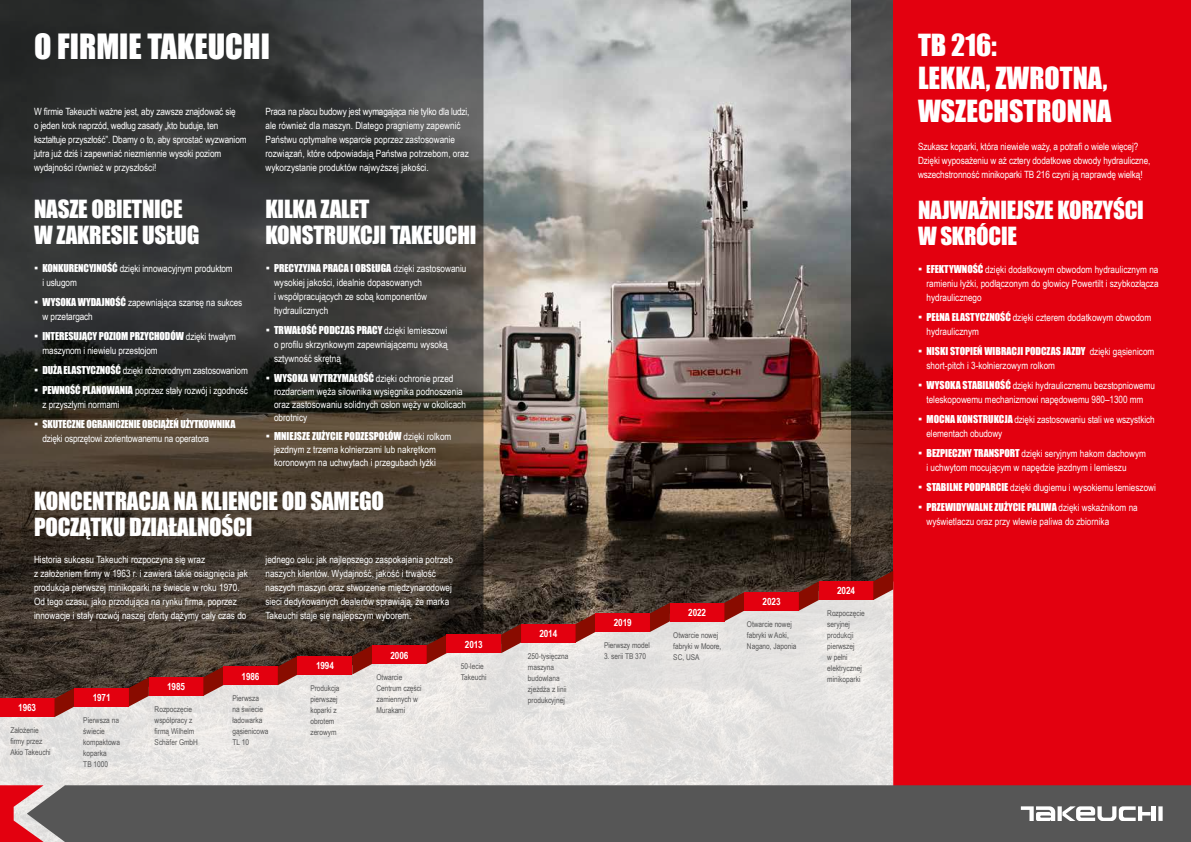
<style>
.page{position:relative;width:1191px;height:842px;background:#fff}
.page>*{position:absolute;margin:0;border:0;box-sizing:border-box;transform-origin:0 0}
.t1{font:32px "Impact";color:#fff}
.t2{font:28px/33px "Impact";color:#fff}
.t3{font:23px/26px "Impact";letter-spacing:-.01em;color:#fff}
.t4{font:10px/14px "Arial Narrow";color:#fff}
.t5{font:10px "Impact";color:#fff}
.t6{font:700 10px "Arial Narrow";letter-spacing:-.01em;color:#fff}
.t7{font:8px/11px "Arial Narrow";color:#565656}
.s1{font-size:12px}
.s2{font-family:"Arial Narrow"}
.s3{font-family:"Impact";font-size:12px}
.s4{font-family:"Impact"}
</style>
<div class="page">
<img style="left:483px;top:0;width:368px;height:581px">
<svg style="left:0;top:0;width:483px;height:581px;background:#3b3834"></svg>
<svg style="left:851px;top:0;width:42px;height:581px;background:#3e3c39"></svg>
<div style="left:893px;top:0;width:298px;height:806px;background:#e3000f"></div>
<svg style="left:0;top:581px;width:893px;height:204px;background:#b3afaa"></svg>
<div style="left:521px;top:624px;width:54px;height:19px;background:#e3000f"></div>
<svg style="left:575px;top:613px;width:20px;height:29px"></svg>
<div style="left:595px;top:613px;width:55px;height:19px;background:#e3000f"></div>
<svg style="left:650px;top:603px;width:20px;height:29px"></svg>
<div style="left:0;top:699px;width:54px;height:18px;background:#e3000f"></div>
<svg style="left:54px;top:688px;width:20px;height:29px"></svg>
<div style="left:74px;top:688px;width:55px;height:18px;background:#e3000f"></div>
<svg style="left:129px;top:677px;width:20px;height:29px"></svg>
<div style="left:149px;top:677px;width:54px;height:19px;background:#e3000f"></div>
<svg style="left:203px;top:667px;width:20px;height:29px"></svg>
<div style="left:223px;top:667px;width:55px;height:18px;background:#e3000f"></div>
<svg style="left:278px;top:656px;width:20px;height:29px"></svg>
<div style="left:298px;top:656px;width:54px;height:18px;background:#e3000f"></div>
<svg style="left:352px;top:645px;width:20px;height:29px"></svg>
<div style="left:372px;top:645px;width:55px;height:19px;background:#e3000f"></div>
<svg style="left:427px;top:635px;width:19px;height:29px"></svg>
<div style="left:446px;top:635px;width:55px;height:18px;background:#e3000f"></div>
<svg style="left:501px;top:624px;width:20px;height:29px"></svg>
<div style="left:670px;top:603px;width:54px;height:18px;background:#e3000f"></div>
<svg style="left:724px;top:592px;width:20px;height:29px"></svg>
<div style="left:744px;top:592px;width:55px;height:19px;background:#e3000f"></div>
<svg style="left:799px;top:581px;width:20px;height:30px"></svg>
<div style="left:819px;top:581px;width:54px;height:19px;background:#e3000f"></div>
<svg style="left:873px;top:571px;width:20px;height:29px"></svg>
<svg style="left:0;top:785px;width:27px;height:57px;background:#e32f3b"></svg>
<div style="left:27px;top:785px;width:1164px;height:57px;background:#565656"></div>
<svg style="left:1158px;top:806px;width:4px;height:15px"></svg>
<hr style="left:1151px;top:806px;width:4px;height:15px;background:#fff">
<svg style="left:1057px;top:806px;width:4px;height:15px"></svg>
<svg style="left:1062px;top:806px;width:88px;height:15px"></svg>
<svg style="left:1020px;top:806px;width:35px;height:15px"></svg>
<h1 class="t1" style="left:34px;top:22px;width:237px">O FIRMIE TAKEUCHI</h1>
<p class="t4" style="left:34px;top:104px;width:214px">W firmie Takeuchi ważne jest, aby zawsze znajdować się<br>o jeden krok naprzód, według zasady „kto buduje, ten kształtuje przyszłość”. Dbamy o to, aby sprostać wyzwaniom jutra już dziś i zapewniać niezmiennie wysoki poziom wydajności również w przyszłości!</p>
<p class="t4" style="left:265px;top:104px;width:205px">Praca na placu budowy jest wymagająca nie tylko dla ludzi, ale również dla maszyn. Dlatego pragniemy zapewnić Państwu optymalne wsparcie poprzez zastosowanie rozwiązań, które odpowiadają Państwa potrzebom, oraz wykorzystanie produktów najwyższej jakości.</p>
<h3 class="t3" style="left:265px;top:195px;width:212px">KILKA ZALET<br>KONSTRUKCJI TAKEUCHI</h3>
<p class="t5" style="left:266px;top:260px;width:202px"><span class="s1">▪</span> PRECYZYJNA PRACA I OBSŁUGA <span class="s2">dzięki zastosowaniu</span></p>
<p class="t4" style="left:274px;top:275px;width:155px">wysokiej jakości, idealnie dopasowanych<br>i współpracujących ze sobą komponentów hydraulicznych</p>
<p class="t5" style="left:266px;top:322px;width:183px"><span class="s1">▪</span> TRWAŁOŚĆ PODCZAS PRACY <span class="s2">dzięki lemieszowi</span></p>
<p class="t4" style="left:274px;top:337px;width:175px">o profilu skrzynkowym zapewniającemu wysoką sztywność skrętną</p>
<p class="t4" style="left:274px;top:371px;width:193px;line-height:13px;text-indent:-8px"><span class="s3">▪</span> <span class="s4">WYSOKA WYTRZYMAŁOŚĆ</span> dzięki ochronie przed rozdarciem węża siłownika wysięgnika podnoszenia oraz zastosowaniu solidnych osłon węży w okolicach obrotnicy</p>
<p class="t5" style="left:266px;top:428px;width:187px"><span class="s1">▪</span> MNIEJSZE ZUŻYCIE PODZESPOŁÓW <span class="s2">dzięki rolkom</span></p>
<p class="t4" style="left:274px;top:442px;width:163px;line-height:13px">jezdnym z trzema kołnierzami lub nakrętkom koronowym na uchwytach i przegubach łyżki</p>
<h3 class="t3" style="left:34px;top:195px;width:167px">NASZE OBIETNICE<br>W ZAKRESIE USŁUG</h3>
<p class="t4" style="left:43px;top:261px;width:192px;text-indent:-8px"><span class="s3">▪</span> <span class="s4">KONKURENCYJNOŚĆ</span> dzięki innowacyjnym produktom i usługom</p>
<p class="t4" style="left:43px;top:295px;width:201px;text-indent:-8px"><span class="s3">▪</span> <span class="s4">WYSOKA WYDAJNOŚĆ</span> zapewniająca szansę na sukces w przetargach</p>
<p class="t5" style="left:34px;top:328px;width:203px"><span class="s1">▪</span> INTERESUJĄCY POZIOM PRZYCHODÓW <span class="s2">dzięki trwałym</span></p>
<p class="t4" style="left:43px;top:343px;width:117px">maszynom i niewielu przestojom</p>
<p class="t4" style="left:34px;top:363px;width:215px"><span class="s3">▪</span> <span class="s4">DUŻA ELASTYCZNOŚĆ</span> dzięki różnorodnym zastosowaniom</p>
<p class="t4" style="left:43px;top:383px;width:207px;text-indent:-8px"><span class="s3">▪</span> <span class="s4">PEWNOŚĆ PLANOWANIA</span> poprzez stały rozwój i zgodność z przyszłymi normami</p>
<p class="t5" style="left:34px;top:416px;width:203px"><span class="s1">▪</span> SKUTECZNE OGRANICZENIE OBCIĄŻEŃ UŻYTKOWNIKA</p>
<p class="t4" style="left:43px;top:431px;width:168px">dzięki osprzętowi zorientowanemu na operatora</p>
<h3 class="t3" style="left:34px;top:487px;width:351px">KONCENTRACJA NA KLIENCIE OD SAMEGO<br>POCZĄTKU DZIAŁALNOŚCI</h3>
<p class="t4" style="left:34px;top:552px;width:215px">Historia sukcesu Takeuchi rozpoczyna się wraz<br>z założeniem firmy w 1963 r. i zawiera takie osiągnięcia jak produkcja pierwszej minikoparki na świecie w roku 1970.<br>Od tego czasu, jako przodująca na rynku firma, poprzez innowacje i stały rozwój naszej oferty dążymy cały czas do</p>
<p class="t4" style="left:265px;top:552px;width:189px">jednego celu: jak najlepszego zaspokajania potrzeb naszych klientów. Wydajność, jakość i trwałość naszych maszyn oraz stworzenie międzynarodowej sieci dedykowanych dealerów sprawiają, że marka Takeuchi staje się najlepszym wyborem.</p>
<p class="t6" style="left:316px;top:658px;width:19px">1994</p>
<p class="t6" style="left:390px;top:647px;width:19px">2006</p>
<p class="t6" style="left:241px;top:668px;width:19px">1986</p>
<p class="t7" style="left:10px;top:725px;width:42px">Założenie firmy przez<br>Akio Takeuchi</p>
<p class="t7" style="left:83px;top:714px;width:38px">Pierwsza na świecie kompaktowa koparka<br>TB 1000</p>
<p class="t7" style="left:155px;top:703px;width:45px">Rozpoczęcie współpracy z firmą Wilhelm<br>Schäfer GmbH</p>
<p class="t7" style="left:232px;top:693px;width:38px">Pierwsza<br>na świecie ładowarka gąsienicowa<br>TL 10</p>
<p class="t7" style="left:310px;top:682px;width:31px">Produkcja pierwszej koparki z obrotem zerowym</p>
<p class="t7" style="left:376px;top:671px;width:47px">Otwarcie<br>Centrum części zamiennych w<br>Murakami</p>
<p class="t6" style="left:167px;top:679px;width:19px">1985</p>
<p class="t6" style="left:93px;top:690px;width:19px">1971</p>
<p class="t6" style="left:18px;top:700px;width:19px">1963</p>
<p class="t6" style="left:465px;top:636px;width:19px">2013</p>
<p class="t6" style="left:539px;top:626px;width:19px">2014</p>
<p class="t7" style="left:461px;top:661px;width:27px">50-lecie<br>Takeuchi</p>
<p class="t7" style="left:528px;top:650px;width:42px">250-tysięczna maszyna budowlana zjeżdża z linii produkcyjnej</p>
<p class="t6" style="left:614px;top:615px;width:19px">2019</p>
<p class="t7" style="left:604px;top:639px;width:47px">Pierwszy model</p>
<p class="t7" style="left:604px;top:650px;width:44px">3. serii TB 370</p>
<p class="t6" style="left:688px;top:604px;width:19px">2022</p>
<p class="t7" style="left:673px;top:629px;width:50px">Otwarcie nowej fabryki w Moore,<br>SC, USA</p>
<p class="t6" style="left:762px;top:594px;width:19px">2023</p>
<p class="t7" style="left:747px;top:618px;width:51px">Otwarcie nowej fabryki w Aoki,<br>Nagano, Japonia</p>
<p class="t6" style="left:837px;top:583px;width:19px">2024</p>
<p class="t7" style="left:827px;top:608px;width:39px">Rozpoczęcie seryjnej produkcji pierwszej<br>w pełni elektrycznej minikoparki</p>
<h2 class="t2" style="left:918px;top:28px;width:195px">TB 216:<br>LEKKA, ZWROTNA,<br>WSZECHSTRONNA</h2>
<p class="t4" style="left:918px;top:139px;width:234px">Szukasz koparki, która niewiele waży, a potrafi o wiele więcej?<br>Dzięki wyposażeniu w aż cztery dodatkowe obwody hydrauliczne, wszechstronność minikoparki TB 216 czyni ją naprawdę wielką!</p>
<h3 class="t3" style="left:918px;top:196px;width:227px">NAJWAŻNIEJSZE KORZYŚCI<br>W SKRÓCIE</h3>
<p class="t4" style="left:926px;top:262px;width:233px;text-align:justify;text-indent:-8px"><span class="s3">▪</span> <span class="s4">EFEKTYWNOŚĆ</span> dzięki dodatkowym obwodom hydraulicznym na ramieniu łyżki, podłączonym do głowicy Powertilt i szybkozłącza hydraulicznego</p>
<p class="t4" style="left:926px;top:310px;width:226px;text-indent:-8px"><span class="s3">▪</span> <span class="s4">PEŁNA ELASTYCZNOŚĆ</span> dzięki czterem dodatkowym obwodom hydraulicznym</p>
<p class="t5" style="left:918px;top:343px;width:238px"><span class="s1">▪</span> NISKI STOPIEŃ WIBRACJI PODCZAS JAZDY <span class="s2">dzięki gąsienicom</span></p>
<p class="t4" style="left:926px;top:358px;width:130px">short-pitch i 3-kołnierzowym rolkom</p>
<p class="t4" style="left:918px;top:378px;width:238px;text-align:center"><span class="s3">▪</span> <span class="s4">WYSOKA STABILNOŚĆ</span> dzięki hydraulicznemu bezstopniowemu teleskopowemu mechanizmowi napędowemu 980–1300 mm</p>
<p class="t4" style="left:926px;top:412px;width:230px;text-indent:-8px"><span class="s3">▪</span> <span class="s4">MOCNA KONSTRUKCJA</span> dzięki zastosowaniu stali we wszystkich elementach obudowy</p>
<p class="t4" style="left:926px;top:446px;width:221px;text-indent:-8px"><span class="s3">▪</span> <span class="s4">BEZPIECZNY TRANSPORT</span> dzięki seryjnym hakom dachowym i uchwytom mocującym w napędzie jezdnym i lemieszu</p>
<p class="t4" style="left:918px;top:480px;width:239px"><span class="s3">▪</span> <span class="s4">STABILNE PODPARCIE</span> dzięki długiemu i wysokiemu lemieszowi</p>
<p class="t5" style="left:918px;top:499px;width:221px"><span class="s1">▪</span> PRZEWIDYWALNE ZUŻYCIE PALIWA <span class="s2">dzięki wskaźnikom na</span></p>
<p class="t4" style="left:926px;top:514px;width:184px">wyświetlaczu oraz przy wlewie paliwa do zbiornika</p>
</div>
